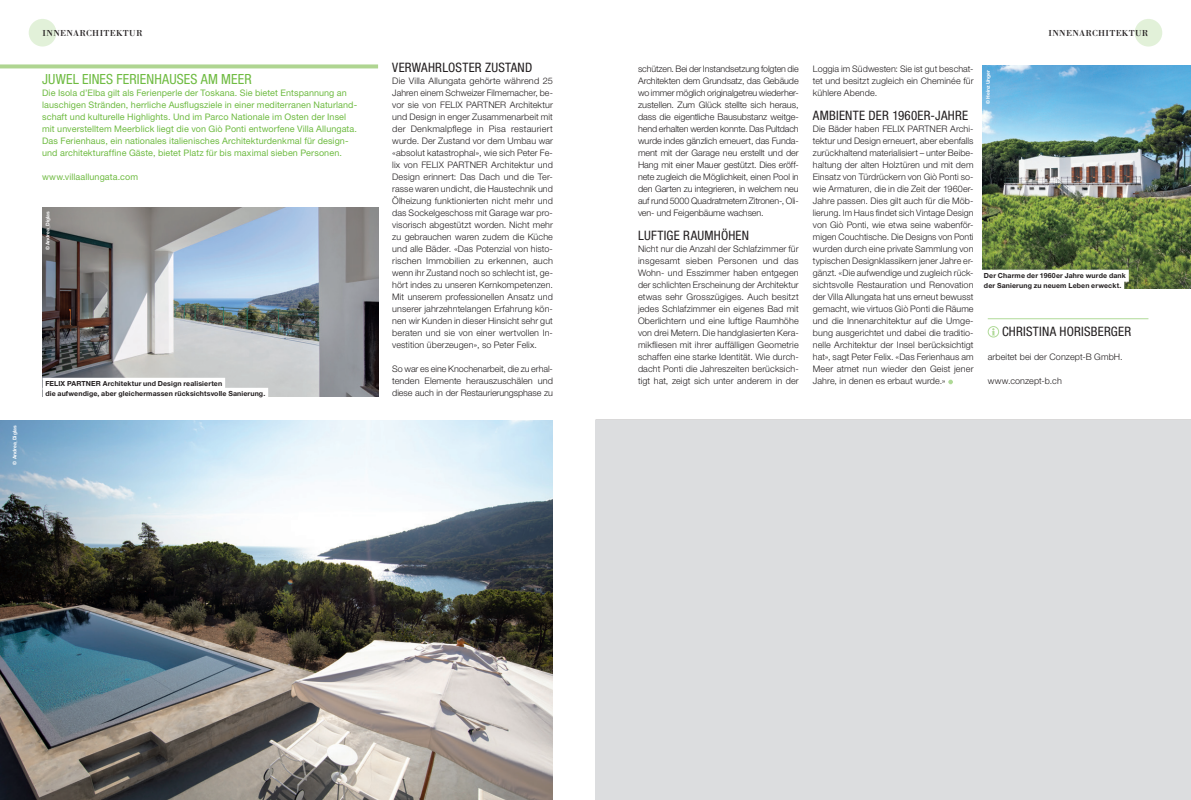
<style>
.page{position:relative;width:1191px;height:800px;background:#fff}
.page>*{position:absolute;margin:0;border:0;box-sizing:border-box;transform-origin:0 0}
.t1{font:condensed 14px "Helvetica Neue LT Std";letter-spacing:.005em;color:#6fbb42}
.t2{font:condensed 13px "Helvetica Neue LT Std";letter-spacing:.02em;color:#231f20}
.t3{font:300 9px/12px "Helvetica Neue LT Std";letter-spacing:.01em;color:#231f20;text-align:justify}
.t4{font:9px/12px "Helvetica Neue LT Std";letter-spacing:.01em;color:#6fbb42}
.t5{font:9px "Bodoni LT Std";letter-spacing:.035em;color:#231f20}
.t6{font:700 7px/10px "Helvetica Neue LT Std";letter-spacing:.02em;color:#231f20}
.t7{font:700 5px "Helvetica Neue LT Std";color:#fff}
</style>
<div class="page">
<div style="left:29px;top:19px;width:27px;height:28px;background:#e2f1d9;border-radius:50%"></div>
<div style="left:1134px;top:19px;width:28px;height:28px;background:#e2f1d9;border-radius:50%"></div>
<hr style="left:987px;top:318px;width:161px;height:1px;background:#6fbb42">
<div style="left:987px;top:326px;width:12px;height:11px;border:1px solid #6fbb42;border-radius:50%"></div>
<svg style="left:992px;top:328px;width:3px;height:7px"></svg>
<svg style="left:0;top:64px;width:378px;height:4px;fill:#afd591"></svg>
<svg style="left:948px;top:379px;width:5px;height:5px"></svg>
<img style="left:43px;top:208px;width:335px;height:188px">
<img style="left:0;top:420px;width:553px;height:379px">
<img style="left:982px;top:65px;width:209px;height:223px">
<div style="left:43px;top:377px;width:182px;height:12px;background:#fff"></div>
<div style="left:43px;top:387px;width:225px;height:12px;background:#fff"></div>
<div style="left:981px;top:269px;width:147px;height:12px;background:#fff"></div>
<div style="left:981px;top:279px;width:143px;height:12px;background:#fff"></div>
<div style="left:595px;top:420px;width:596px;height:379px;background:#dcdddf"></div>
<p class="t7" style="left:11px;top:464px;width:41px;rotate:-90deg">© Andrea_Diglas</p>
<p class="t5" style="left:43px;top:27px;width:101px">INNENARCHITEKTUR</p>
<p class="t5" style="left:1048px;top:27px;width:101px">INNENARCHITEKTUR</p>
<h2 class="t2" style="left:392px;top:60px;width:141px">VERWAHRLOSTER ZUSTAND</h2>
<p class="t3" style="left:392px;top:75px;width:162px">Die Villa Allungata gehörte während 25<br>Jahren einem Schweizer Filmemacher, be&shy;vor sie von FELIX PARTNER Architektur und Design in enger Zusammenarbeit mit der Denkmalpflege in Pisa restauriert wurde. Der Zustand vor dem Umbau war «absolut katastrophal», wie sich Peter Fe&shy;lix von FELIX PARTNER Architektur und Design erinnert: Das Dach und die Ter&shy;rasse waren undicht, die Haustechnik und Ölheizung funktionierten nicht mehr und das Sockelgeschoss mit Garage war pro&shy;visorisch abgestützt worden. Nicht mehr zu gebrauchen waren zudem die Küche und alle Bäder. «Das Potenzial von histo&shy;rischen Immobilien zu erkennen, auch wenn ihr Zustand noch so schlecht ist, ge&shy;hört indes zu unseren Kernkompetenzen.<br>Mit unserem professionellen Ansatz und unserer jahrzehntelangen Erfahrung kön&shy;nen wir Kunden in dieser Hinsicht sehr gut beraten und sie von einer wertvollen In&shy;vestition überzeugen», so Peter Felix.</p>
<p class="t3" style="left:392px;top:363px;width:162px">So war es eine Knochenarbeit, die zu erhal&shy;tenden Elemente herauszuschälen und diese auch in der Restaurierungsphase zu</p>
<p class="t3" style="left:813px;top:63px;width:162px">Loggia im Südwesten: Sie ist gut beschat&shy;tet und besitzt zugleich ein Cheminée für kühlere Abende.</p>
<h2 class="t2" style="left:813px;top:108px;width:157px">AMBIENTE DER 1960ER-JAHRE</h2>
<p class="t3" style="left:813px;top:123px;width:162px">Die Bäder haben FELIX PARTNER Archi&shy;tektur und Design erneuert, aber ebenfalls zurückhaltend materialisiert – unter Beibe&shy;haltung der alten Holztüren und mit dem Einsatz von Türdrückern von Giò Ponti so&shy;wie Armaturen, die in die Zeit der 1960er-Jahre passen. Dies gilt auch für die Möb&shy;lierung. Im Haus findet sich Vintage Design von Giò Ponti, wie etwa seine wabenför&shy;migen Couchtische. Die Designs von Ponti wurden durch eine private Sammlung von typischen Designklassikern jener Jahre er&shy;gänzt. «Die aufwendige und zugleich rück&shy;sichtsvolle Restauration und Renovation der Villa Allungata hat uns erneut bewusst gemacht, wie virtuos Giò Ponti die Räume und die Innenarchitektur auf die Umge&shy;bung ausgerichtet und dabei die traditio&shy;nelle Architektur der Insel berücksichtigt hat», sagt Peter Felix. «Das Ferienhaus am Meer atmet nun wieder den Geist jener</p>
<p class="t3" style="left:638px;top:63px;width:162px">schützen. Bei der Instandsetzung folgten die Architekten dem Grundsatz, das Gebäude wo immer möglich originalgetreu wiederher&shy;zustellen. Zum Glück stellte sich heraus, dass die eigentliche Bausubstanz weitge&shy;hend erhalten werden konnte. Das Pultdach wurde indes gänzlich erneuert, das Funda&shy;ment mit der Garage neu erstellt und der Hang mit einer Mauer gestützt. Dies eröff&shy;nete zugleich die Möglichkeit, einen Pool in den Garten zu integrieren, in welchem neu auf rund 5000 Quadratmetern Zitronen-, Oli&shy;ven- und Feigenbäume wachsen.</p>
<h2 class="t2" style="left:638px;top:228px;width:113px">LUFTIGE RAUMHÖHEN</h2>
<p class="t3" style="left:638px;top:243px;width:162px">Nicht nur die Anzahl der Schlafzimmer für insgesamt sieben Personen und das Wohn- und Esszimmer haben entgegen der schlichten Erscheinung der Architektur etwas sehr Grosszügiges. Auch besitzt jedes Schlafzimmer ein eigenes Bad mit Oberlichtern und eine luftige Raumhöhe von drei Metern. Die handglasierten Kera&shy;mikfliesen mit ihrer auffälligen Geometrie schaffen eine starke Identität. Wie durch&shy;dacht Ponti die Jahreszeiten berücksich&shy;tigt hat, zeigt sich unter anderem in der</p>
<h1 class="t1" style="left:42px;top:71px;width:211px">JUWEL EINES FERIENHAUSES AM MEER</h1>
<p class="t4" style="left:42px;top:87px;width:316px">Die Isola d’Elba gilt als Ferienperle der Toskana. Sie bietet Entspannung an lauschigen Stränden, herrliche Ausflugsziele in einer mediterranen Naturland&shy;schaft und kulturelle Highlights. Und im Parco Nationale im Osten der Insel mit unverstelltem Meerblick liegt die von Giò Ponti entworfene Villa Allungata.<br>Das Ferienhaus, ein nationales italienisches Architekturdenkmal für design&shy;und architekturaffine Gäste, bietet Platz für bis maximal sieben Personen.</p>
<p class="t4" style="left:42px;top:171px;width:97px">www.villaallungata.com</p>
<p class="t7" style="left:45px;top:250px;width:41px;rotate:-90deg">© Andrea_Diglas</p>
<p class="t6" style="left:45px;top:378px;width:178px">FELIX PARTNER Architektur und Design realisierten</p>
<p class="t3" style="left:813px;top:375px;width:134px">Jahre, in denen es erbaut wurde.»</p>
<p class="t6" style="left:45px;top:388px;width:221px">die aufwendige, aber gleichermassen rücksichtsvolle Sanierung.</p>
<p class="t7" style="left:984px;top:104px;width:36px;rotate:-90deg">© Heinz Unger</p>
<p class="t6" style="left:984px;top:270px;width:143px">Der Charme der 1960er Jahre wurde dank der Sanierung zu neuem Leben erweckt.</p>
<h2 class="t2" style="left:1002px;top:324px;width:131px">CHRISTINA HORISBERGER</h2>
<p class="t3" style="left:987px;top:351px;width:136px">arbeitet bei der Conzept-B GmbH.</p>
<p class="t3" style="left:987px;top:375px;width:76px">www.conzept-b.ch</p>
</div>
